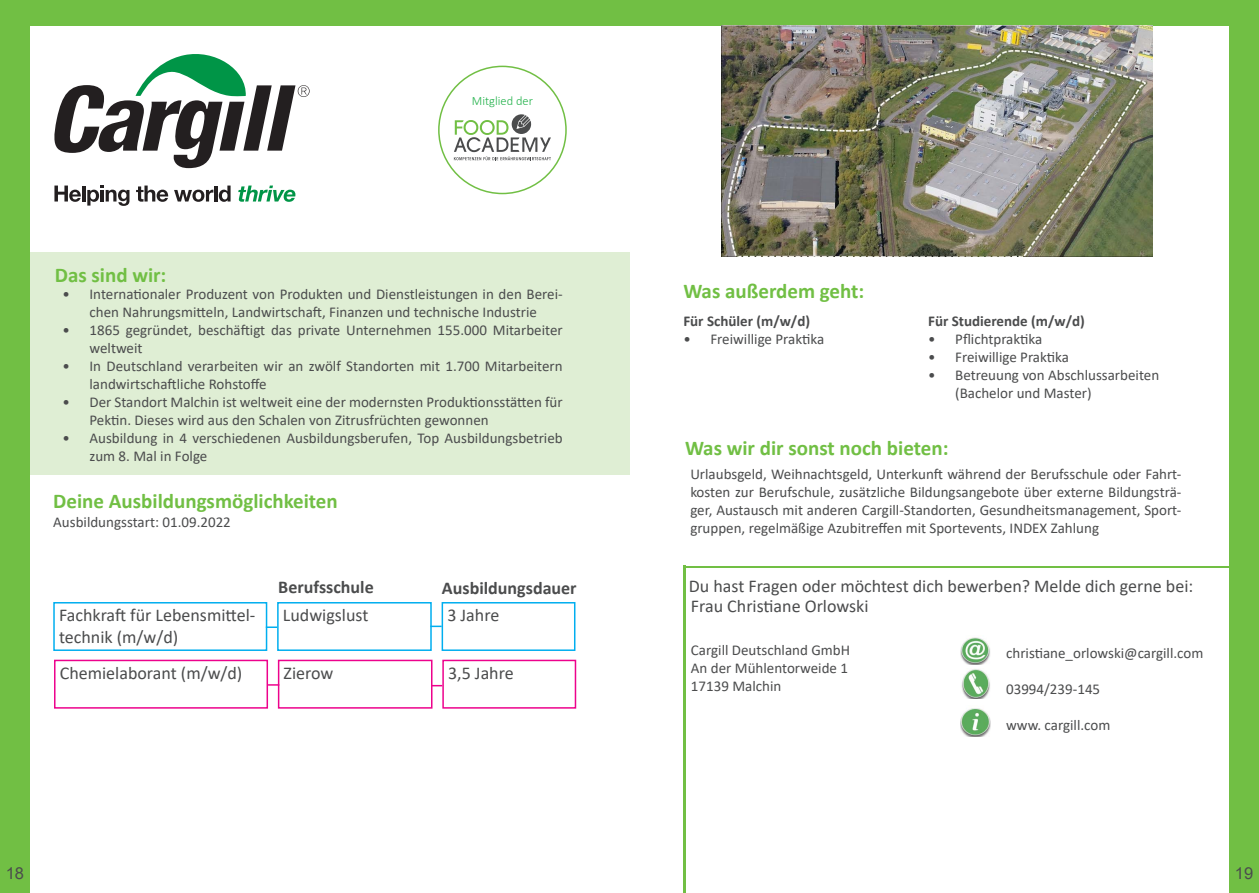
<style>
.page{position:relative;width:1259px;height:893px;background:#fff}
.page>*{position:absolute;margin:0;border:0;box-sizing:border-box;transform-origin:0 0}
.t1{font:700 21px "Calibri";color:#71bf44}
.t2{font:18px/21.6px "Calibri";color:#4b4c4d}
.t3{font:700 18px "Calibri";color:#4b4c4d}
.t4{font:16.5px "Arial";color:#4b4c4d}
.t5{font:15px/18px "Calibri";color:#4b4c4d}
.t6{font:700 15px "Calibri";color:#4b4c4d}
.t7{font:300 12.6px "Calibri";color:#23b24b}
</style>
<div class="page">
<div style="left:30px;top:0;width:1199px;height:26px;background:#71bf44"></div>
<div style="left:1229px;top:0;width:30px;height:893px;background:#71bf44"></div>
<div style="left:0;top:0;width:30px;height:893px;background:#71bf44"></div>
<div style="left:30px;top:252px;width:599px;height:223px;background:#dfeed4"></div>
<svg style="left:54px;top:54px;width:256px;height:114px"></svg>
<svg style="left:238px;top:186px;width:57px;height:16px"></svg>
<hr style="left:82px;top:186px;width:3px;height:16px;background:#231f20">
<svg style="left:87px;top:186px;width:42px;height:20px"></svg>
<svg style="left:136px;top:186px;width:32px;height:16px"></svg>
<svg style="left:174px;top:190px;width:39px;height:12px"></svg>
<svg style="left:219px;top:186px;width:12px;height:16px"></svg>
<hr style="left:214px;top:186px;width:3px;height:16px;background:#231f20">
<svg style="left:54px;top:186px;width:27px;height:16px"></svg>
<img style="left:721px;top:26px;width:431px;height:230px">
<div style="left:53px;top:602px;width:214px;height:49px;border:2px solid #00aeef"></div>
<div style="left:277px;top:602px;width:155px;height:49px;border:2px solid #00aeef"></div>
<div style="left:441px;top:602px;width:134px;height:49px;border:2px solid #00aeef"></div>
<svg style="left:266px;top:626px;width:11px;height:2px"></svg>
<svg style="left:430px;top:626px;width:12px;height:1px"></svg>
<svg style="left:268px;top:684px;width:10px;height:2px"></svg>
<img style="left:961px;top:669px;width:29px;height:29px">
<img style="left:960px;top:708px;width:30px;height:29px">
<img style="left:960px;top:637px;width:30px;height:27px">
<div style="left:54px;top:660px;width:214px;height:49px;border:2px solid #ed028c"></div>
<div style="left:278px;top:660px;width:154px;height:49px;border:2px solid #ed028c"></div>
<div style="left:442px;top:660px;width:134px;height:49px;border:2px solid #ed028c"></div>
<svg style="left:454px;top:114px;width:97px;height:46px"></svg>
<hr style="left:684px;top:566px;width:575px;height:1px;background:#71bf44">
<hr style="left:684px;top:566px;width:2px;height:327px;background:#71bf44">
<p class="t1" style="left:55px;top:260px;width:113px">Das sind wir:</p>
<p class="t7" style="left:472px;top:93px;width:63px">Mitglied der</p>
<p class="t5" style="left:63px;top:285px;width:502px;text-align:center">• Internationaler Produzent von Produkten und Dienstleistungen in den Berei&shy;chen Nahrungsmitteln, Landwirtschaft, Finanzen und technische Industrie</p>
<p class="t5" style="left:90px;top:321px;width:475px;text-indent:-27px">• 1865 gegründet, beschäftigt das private Unternehmen 155.000 Mitarbeiter weltweit</p>
<p class="t5" style="left:90px;top:357px;width:475px;text-indent:-27px">• In Deutschland verarbeiten wir an zwölf Standorten mit 1.700 Mitarbeitern landwirtschaftliche Rohstoffe</p>
<p class="t5" style="left:90px;top:393px;width:475px;text-indent:-27px">• Der Standort Malchin ist weltweit eine der modernsten Produktionsstätten für<br>Pektin. Dieses wird aus den Schalen von Zitrusfrüchten gewonnen</p>
<p class="t5" style="left:90px;top:429px;width:475px;text-indent:-27px">• Ausbildung in 4 verschiedenen Ausbildungsberufen, Top Ausbildungsbetrieb zum 8. Mal in Folge</p>
<p class="t1" style="left:53px;top:486px;width:286px">Deine Ausbildungsmöglichkeiten</p>
<p class="t5" style="left:53px;top:512px;width:179px">Ausbildungsstart: 01.09.2022</p>
<p class="t3" style="left:278px;top:574px;width:97px">Berufsschule</p>
<p class="t3" style="left:442px;top:575px;width:136px">Ausbildungsdauer</p>
<p class="t2" style="left:59px;top:604px;width:198px">Fachkraft für Lebensmittel&shy;technik (m/w/d)</p>
<p class="t2" style="left:283px;top:604px;width:87px">Ludwigslust</p>
<p class="t2" style="left:447px;top:604px;width:54px">3 Jahre</p>
<p class="t2" style="left:60px;top:662px;width:184px">Chemielaborant (m/w/d)</p>
<p class="t2" style="left:284px;top:662px;width:51px">Zierow</p>
<p class="t2" style="left:448px;top:662px;width:67px">3,5 Jahre</p>
<p class="t1" style="left:683px;top:276px;width:182px">Was außerdem geht:</p>
<p class="t6" style="left:683px;top:310px;width:128px">Für Schüler (m/w/d)</p>
<p class="t5" style="left:683px;top:329px;width:142px">• Freiwillige Praktika</p>
<p class="t6" style="left:928px;top:310px;width:158px">Für Studierende (m/w/d)</p>
<p class="t5" style="left:928px;top:329px;width:116px">• Pflichtpraktika</p>
<p class="t5" style="left:928px;top:347px;width:142px">• Freiwillige Praktika</p>
<p class="t5" style="left:955px;top:365px;width:206px;text-indent:-27px">• Betreuung von Abschlussarbeiten (Bachelor und Master)</p>
<p class="t1" style="left:685px;top:434px;width:265px">Was wir dir sonst noch bieten:</p>
<p class="t5" style="left:690px;top:464px;width:492px;text-align:justify">Urlaubsgeld, Weihnachtsgeld, Unterkunft während der Berufsschule oder Fahrt&shy;kosten zur Berufschule, zusätzliche Bildungsangebote über externe Bildungsträ&shy;ger, Austausch mit anderen Cargill-Standorten, Gesundheitsmanagement, Sport&shy;gruppen, regelmäßige Azubitreffen mit Sportevents, INDEX Zahlung</p>
<p class="t2" style="left:689px;top:575px;width:506px">Du hast Fragen oder möchtest dich bewerben? Melde dich gerne bei:</p>
<p class="t2" style="left:691px;top:595px;width:179px">Frau Christiane Orlowski</p>
<p class="t5" style="left:691px;top:641px;width:161px">Cargill Deutschland GmbH</p>
<p class="t5" style="left:691px;top:659px;width:159px">An der Mühlentorweide 1</p>
<p class="t5" style="left:691px;top:677px;width:92px">17139 Malchin</p>
<p class="t5" style="left:1006px;top:644px;width:199px">christiane_orlowski@cargill.com</p>
<p class="t5" style="left:1006px;top:680px;width:96px">03994/239-145</p>
<p class="t5" style="left:1006px;top:716px;width:106px">www. cargill.com</p>
<p class="t4" style="left:6px;top:862px;width:20px">18</p>
<p class="t4" style="left:1235px;top:862px;width:20px">19</p>
</div>
